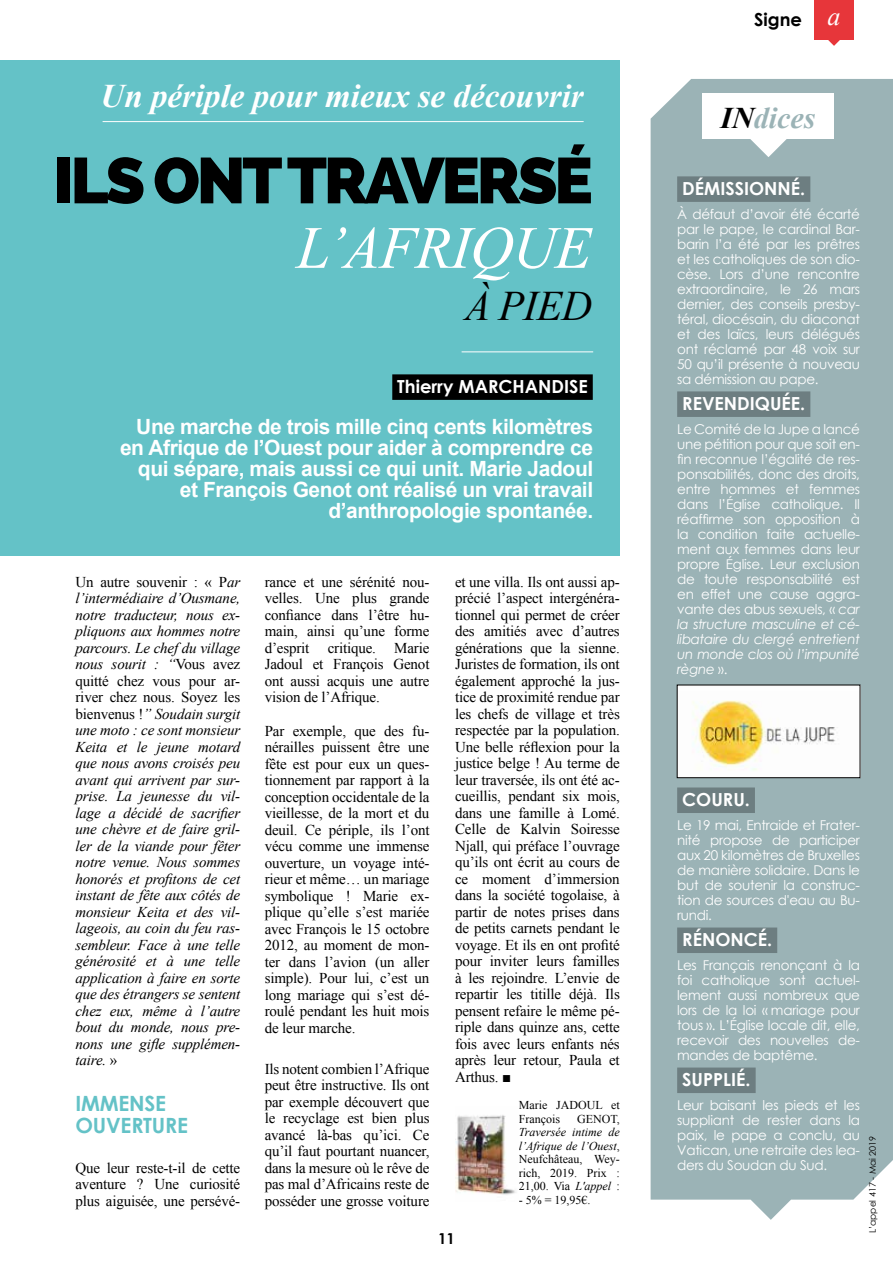
<style>
.page{position:relative;width:893px;height:1263px;background:#fff}
.page>*{position:absolute;margin:0;border:0;box-sizing:border-box;transform-origin:0 0}
.t1{font:800 64.5px "Raleway";letter-spacing:-.05em;color:#000}
.t2{font:italic 60px "Times New Roman";letter-spacing:-.015em;color:#fff}
.t3{font:italic 42px "Times New Roman";color:#000}
.t4{font:italic 700 33px "Times New Roman";color:#fff}
.t5{font:italic 700 30px "Times New Roman";color:#9bb3b6}
.t6{font:italic 26.1px "Times New Roman";color:#fff}
.t7{font:700 21px/21px "Arial";letter-spacing:-.02em;color:#fff;text-align:right}
.t8{font:700 21px/22.5px "Century Gothic";letter-spacing:-.01em;color:#64c2c7}
.t9{font:700 18px "Century Gothic";color:#fff}
.t10{font:700 18px "Century Gothic";color:#000}
.t11{font:15px/16.5px "Times New Roman";letter-spacing:-.01em;color:#000;text-align:justify}
.t12{font:italic 15px/16.5px "Times New Roman";letter-spacing:-.01em;color:#000;text-align:justify}
.t13{font:700 15px "Century Gothic";color:#000}
.t14{font:13.5px/15px "Century Gothic";letter-spacing:-.02em;color:#fff;text-align:justify}
.t15{font:italic 12px/13.5px "Times New Roman";color:#000;text-align:justify}
.t16{font:12px/13.5px "Times New Roman";color:#000}
.t17{font:9px "Century Gothic";color:#000}
.s1{font-style:normal}
.s2{font-family:"Arial"}
.s3{color:#000}
.s4{font-style:italic}
</style>
<div class="page">
<div style="left:651px;top:79px;width:242px;height:1141px;background:#9bb3b6"></div>
<div style="left:814px;top:0;width:40px;height:39px;background:#e7363a"></div>
<svg style="left:827px;top:39px;width:13px;height:7px"></svg>
<div style="left:0;top:60px;width:620px;height:496px;background:#64c2c7"></div>
<hr style="left:103px;top:121px;width:481px;height:1px;background:#fff">
<hr style="left:462px;top:351px;width:131px;height:1px;background:#fff">
<div style="left:392px;top:374px;width:201px;height:26px;background:#000"></div>
<div style="left:702px;top:94px;width:132px;height:45px;background:#fff"></div>
<svg style="left:749px;top:139px;width:38px;height:18px"></svg>
<div style="left:677px;top:176px;width:133px;height:26px;background:#6d7e81"></div>
<div style="left:677px;top:391px;width:133px;height:26px;background:#6d7e81"></div>
<div style="left:677px;top:787px;width:78px;height:26px;background:#6d7e81"></div>
<div style="left:677px;top:927px;width:100px;height:26px;background:#6d7e81"></div>
<div style="left:677px;top:1067px;width:79px;height:26px;background:#6d7e81"></div>
<img style="left:679px;top:687px;width:179px;height:89px">
<div style="left:677px;top:685px;width:183px;height:93px;border:1px solid #000"></div>
<img style="left:455px;top:1115px;width:61px;height:80px">
<h3 class="t4" style="left:101px;top:78px;width:485px">Un périple pour mieux se découvrir</h3>
<h1 class="t1" style="left:53px;top:143px;width:541px">ILS ONT TRAVERSÉ</h1>
<h2 class="t2" style="left:297px;top:214px;width:296px">L’AFRIQUE</h2>
<h3 class="t3" style="left:465px;top:283px;width:129px">À PIED</h3>
<p class="t9" style="left:397px;top:375px;width:192px">Thierry MARCHANDISE</p>
<h3 class="t7" style="left:120px;top:416px;width:475px">Une marche de trois mille cinq cents kilomètres en Afrique de l’Ouest pour aider à comprendre ce qui sépare, mais aussi ce qui unit. Marie Jadoul et François Genot ont réalisé un vrai travail d’anthropologie spontanée.</h3>
<p class="t12" style="left:75px;top:573px;width:166px"><span class="s1">Un autre souvenir : « P</span>ar l’intermédiaire d’Ousmane, notre traducteur, nous ex&shy;pliquons aux hommes notre parcours. Le chef du village nous sourit : “<span class="s1">Vous avez quitté chez vous pour ar&shy;river chez nous. Soyez les bienvenus !</span>” Soudain surgit une moto : ce sont monsieur Keita et le jeune motard que nous avons croisés peu avant qui arrivent par sur&shy;prise. La jeunesse du vil&shy;lage a décidé de sacrifier une chèvre et de faire gril&shy;ler de la viande pour fêter notre venue. Nous sommes honorés et profitons de cet instant de fête aux côtés de monsieur Keita et des vil&shy;lageois, au coin du feu ras&shy;sembleur. Face à une telle générosité et à une telle application à faire en sorte que des étrangers se sentent chez eux, même à l’autre bout du monde, nous pre&shy;nons une gifle supplémen&shy;taire. <span class="s1">»</span></p>
<h3 class="t8" style="left:75px;top:1091px;width:114px">IMMENSE<br>OUVERTURE</h3>
<p class="t11" style="left:75px;top:1159px;width:166px">Que leur reste-t-il de cette aventure ? Une curiosité plus aiguisée, une persévé-</p>
<p class="t11" style="left:265px;top:573px;width:166px">rance et une sérénité nou&shy;velles. Une plus grande confiance dans l’être hu&shy;main, ainsi qu’une forme d’esprit critique. Marie Jadoul et François Genot ont aussi acquis une autre vision de l’Afrique.</p>
<p class="t11" style="left:265px;top:722px;width:166px">Par exemple, que des fu&shy;nérailles puissent être une fête est pour eux un ques&shy;tionnement par rapport à la conception occidentale de la vieillesse, de la mort et du deuil. Ce périple, ils l’ont vécu comme une immense ouverture, un voyage inté&shy;rieur et même… un mariage symbolique ! Marie ex&shy;plique qu’elle s’est mariée avec François le 15 octobre 2012, au moment de mon&shy;ter dans l’avion (un aller simple). Pour lui, c’est un long mariage qui s’est dé&shy;roulé pendant les huit mois de leur marche.</p>
<p class="t11" style="left:265px;top:1060px;width:166px">Ils notent combien l’Afrique peut être instructive. Ils ont par exemple découvert que le recyclage est bien plus avancé là-bas qu’ici. Ce qu’il faut pourtant nuancer, dans la mesure où le rêve de pas mal d’Africains reste de posséder une grosse voiture</p>
<p class="t11" style="left:455px;top:573px;width:166px">et une villa. Ils ont aussi ap&shy;précié l’aspect intergénéra&shy;tionnel qui permet de créer des amitiés avec d’autres générations que la sienne.<br>Juristes de formation, ils ont également approché la jus&shy;tice de proximité rendue par les chefs de village et très respectée par la population.<br>Une belle réflexion pour la justice belge ! Au terme de leur traversée, ils ont été ac&shy;cueillis, pendant six mois, dans une famille à Lomé.<br>Celle de Kalvin Soiresse Njall, qui préface l’ouvrage qu’ils ont écrit au cours de ce moment d’immersion dans la société togolaise, à partir de notes prises dans de petits carnets pendant le voyage. Et ils en ont profité pour inviter leurs familles à les rejoindre. L’envie de repartir les titille déjà. Ils pensent refaire le même pé&shy;riple dans quinze ans, cette fois avec leurs enfants nés après leur retour, Paula et Arthus. <span class="s2">■</span></p>
<p class="t16" style="left:519px;top:1098px;width:102px">Marie JADOUL et<br>François</p>
<p class="t16" style="left:577px;top:1112px;width:44px">GENOT,</p>
<p class="t15" style="left:519px;top:1125px;width:102px">Traversée intime de l’Afrique de l’Ouest<span class="s1">, Neufchâteau, Wey&shy;rich, 2019. Prix :<br>21,00. Via</span> L'appel <span class="s1">:</span></p>
<p class="t16" style="left:519px;top:1193px;width:73px">- 5% = 19,95€.</p>
<p class="t13" style="left:438px;top:1229px;width:18px">11</p>
<p class="t10" style="left:754px;top:8px;width:49px">Signe</p>
<h3 class="t6" style="left:827px;top:2px;width:15px">a</h3>
<h3 class="t5" style="left:721px;top:101px;width:96px"><span class="s3">IN</span>dices</h3>
<p class="t9" style="left:682px;top:177px;width:125px">DÉMISSIONNÉ.</p>
<p class="t14" style="left:677px;top:206px;width:184px">À défaut d’avoir été écarté par le pape, le cardinal Bar&shy;barin l’a été par les prêtres et les catholiques de son dio&shy;cèse. Lors d’une rencontre extraordinaire, le 26 mars dernier, des conseils presby&shy;téral, diocésain, du diaconat et des laïcs, leurs délégués ont réclamé par 48 voix sur 50 qu’il présente à nouveau sa démission au pape.</p>
<p class="t9" style="left:682px;top:392px;width:125px">REVENDIQUÉE.</p>
<p class="t14" style="left:677px;top:421px;width:184px">Le Comité de la Jupe a lancé une pétition pour que soit en&shy;fin reconnue l’égalité de res&shy;ponsabilités, donc des droits, entre hommes et femmes dans l’Église catholique. Il réaffirme son opposition à la condition faite actuelle&shy;ment aux femmes dans leur propre Église. Leur exclusion de toute responsabilité est en effet une cause aggra&shy;vante des abus sexuels, « <span class="s4">car la structure masculine et cé&shy;libataire du clergé entretient un monde clos où l’impunité règne</span> ».</p>
<p class="t9" style="left:682px;top:788px;width:69px">COURU.</p>
<p class="t14" style="left:677px;top:817px;width:184px">Le 19 mai, Entraide et Frater&shy;nité propose de participer aux 20 kilomètres de Bruxelles de manière solidaire. Dans le but de soutenir la construc&shy;tion de sources d'eau au Bu&shy;rundi.</p>
<p class="t9" style="left:682px;top:928px;width:92px">RÉNONCÉ.</p>
<p class="t14" style="left:677px;top:957px;width:184px">Les Français renonçant à la foi catholique sont actuel&shy;lement aussi nombreux que lors de la loi « mariage pour tous ». L’Église locale dit, elle, recevoir des nouvelles de&shy;mandes de baptême.</p>
<p class="t9" style="left:682px;top:1068px;width:70px">SUPPLIÉ.</p>
<p class="t14" style="left:677px;top:1097px;width:184px">Leur baisant les pieds et les suppliant de rester dans la paix, le pape a conclu, au Vatican, une retraite des lea&shy;ders du Soudan du Sud.</p>
<p class="t17" style="left:867px;top:1233px;width:99px;rotate:-90deg">L’appel 417 - Mai 2019</p>
</div>
